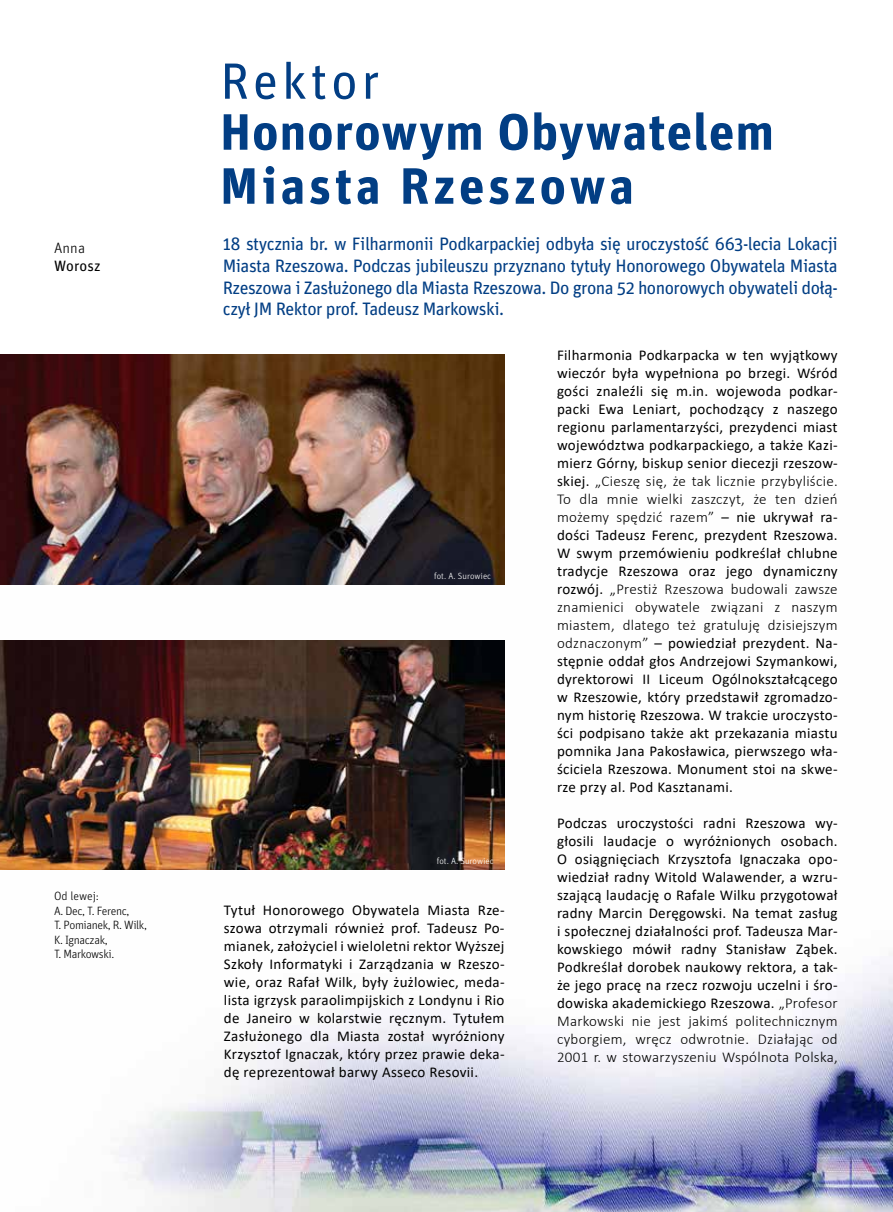
<style>
.page{position:relative;width:893px;height:1212px;background:#fff}
.page>*{position:absolute;margin:0;border:0;box-sizing:border-box;transform-origin:0 0}
.t1{font:700 51px/54px "Unit Pro";letter-spacing:.02em;color:#023e84}
.t2{font:51px "Unit Pro";letter-spacing:.075em;color:#023e84}
.t3{font:18px/21.6px "Unit Pro";letter-spacing:-.03em;color:#023e84;text-align:justify}
.t4{font:15px/18px "Calibri";letter-spacing:.02em;color:#000;text-align:justify}
.t5{font:15px "Unit Pro";letter-spacing:.015em;color:#000}
.t6{font:300 15px "Unit Pro";color:#000}
.t7{font:300 12px/14.4px "Unit Pro";letter-spacing:-.03em;color:#000}
.t8{font:300 9px "Unit Pro";color:#fff}
.s1{font-weight:300}
</style>
<div class="page">
<img style="left:0;top:584px;width:893px;height:628px">
<img style="left:0;top:355px;width:505px;height:229px">
<img style="left:0;top:640px;width:505px;height:230px">
<p class="t6" style="left:54px;top:239px;width:33px">Anna</p>
<p class="t5" style="left:54px;top:257px;width:48px">Worosz</p>
<p class="t7" style="left:54px;top:889px;width:94px">Od lewej:<br>A. Dec, T. Ferenc,<br>T. Pomianek, R. Wilk,<br>K. Ignaczak,<br>T. Markowski.</p>
<h1 class="t2" style="left:220px;top:49px;width:161px">Rektor</h1>
<h1 class="t1" style="left:220px;top:104px;width:555px">Honorowym Obywatelem<br>Miasta Rzeszowa</h1>
<p class="t3" style="left:223px;top:233px;width:617px">18 stycznia br. w Filharmonii Podkarpackiej odbyła się uroczystość 663-lecia Lokacji Miasta Rzeszowa. Podczas jubileuszu przyznano tytuły Honorowego Obywatela Miasta Rzeszowa i Zasłużonego dla Miasta Rzeszowa. Do grona 52 honorowych obywateli dołą&shy;czył JM Rektor prof. Tadeusz Markowski.</p>
<p class="t4" style="left:557px;top:346px;width:282px">Filharmonia Podkarpacka w ten wyjątkowy wieczór była wypełniona po brzegi. Wśród gości znaleźli się m.in. wojewoda podkar&shy;packi Ewa Leniart, pochodzący z naszego regionu parlamentarzyści, prezydenci miast województwa podkarpackiego, a także Kazi&shy;mierz Górny, biskup senior diecezji rzeszow&shy;skiej. <span class="s1">„Cieszę się, że tak licznie przybyliście.<br>To dla mnie wielki zaszczyt, że ten dzień możemy spędzić razem”</span> – nie ukrywał ra&shy;dości Tadeusz Ferenc, prezydent Rzeszowa.<br>W swym przemówieniu podkreślał chlubne tradycje Rzeszowa oraz jego dynamiczny rozwój. <span class="s1">„Prestiż Rzeszowa budowali zawsze znamienici obywatele związani z naszym miastem, dlatego też gratuluję dzisiejszym odznaczonym”</span> – powiedział prezydent. Na&shy;stępnie oddał głos Andrzejowi Szymankowi, dyrektorowi II Liceum Ogólnokształcącego w Rzeszowie, który przedstawił zgromadzo&shy;nym historię Rzeszowa. W trakcie uroczysto&shy;ści podpisano także akt przekazania miastu pomnika Jana Pakosławica, pierwszego wła&shy;ściciela Rzeszowa. Monument stoi na skwe&shy;rze przy al. Pod Kasztanami.</p>
<p class="t4" style="left:557px;top:814px;width:282px">Podczas uroczystości radni Rzeszowa wy&shy;głosili laudacje o wyróżnionych osobach.<br>O osiągnięciach Krzysztofa Ignaczaka opo&shy;wiedział radny Witold Walawender, a wzru&shy;szającą laudację o Rafale Wilku przygotował radny Marcin Deręgowski. Na temat zasług i społecznej działalności prof. Tadeusza Mar&shy;kowskiego mówił radny Stanisław Ząbek.<br>Podkreślał dorobek naukowy rektora, a tak&shy;że jego pracę na rzecz rozwoju uczelni i śro&shy;dowiska akademickiego Rzeszowa. <span class="s1">„Profesor Markowski nie jest jakimś politechnicznym cyborgiem, wręcz odwrotnie. Działając od 2001 r. w stowarzyszeniu Wspólnota Polska,</span></p>
<p class="t8" style="left:434px;top:570px;width:58px">fot. A. Surowiec</p>
<p class="t8" style="left:437px;top:856px;width:58px">fot. A. Surowiec</p>
<p class="t4" style="left:224px;top:900px;width:282px">Tytuł Honorowego Obywatela Miasta Rze&shy;szowa otrzymali również prof. Tadeusz Po&shy;mianek, założyciel i wieloletni rektor Wyższej Szkoły Informatyki i Zarządzania w Rzeszo&shy;wie, oraz Rafał Wilk, były żużlowiec, meda&shy;lista igrzysk paraolimpijskich z Londynu i Rio de Janeiro w kolarstwie ręcznym. Tytułem Zasłużonego dla Miasta został wyróżniony Krzysztof Ignaczak, który przez prawie deka&shy;dę reprezentował barwy Asseco Resovii.</p>
</div>
